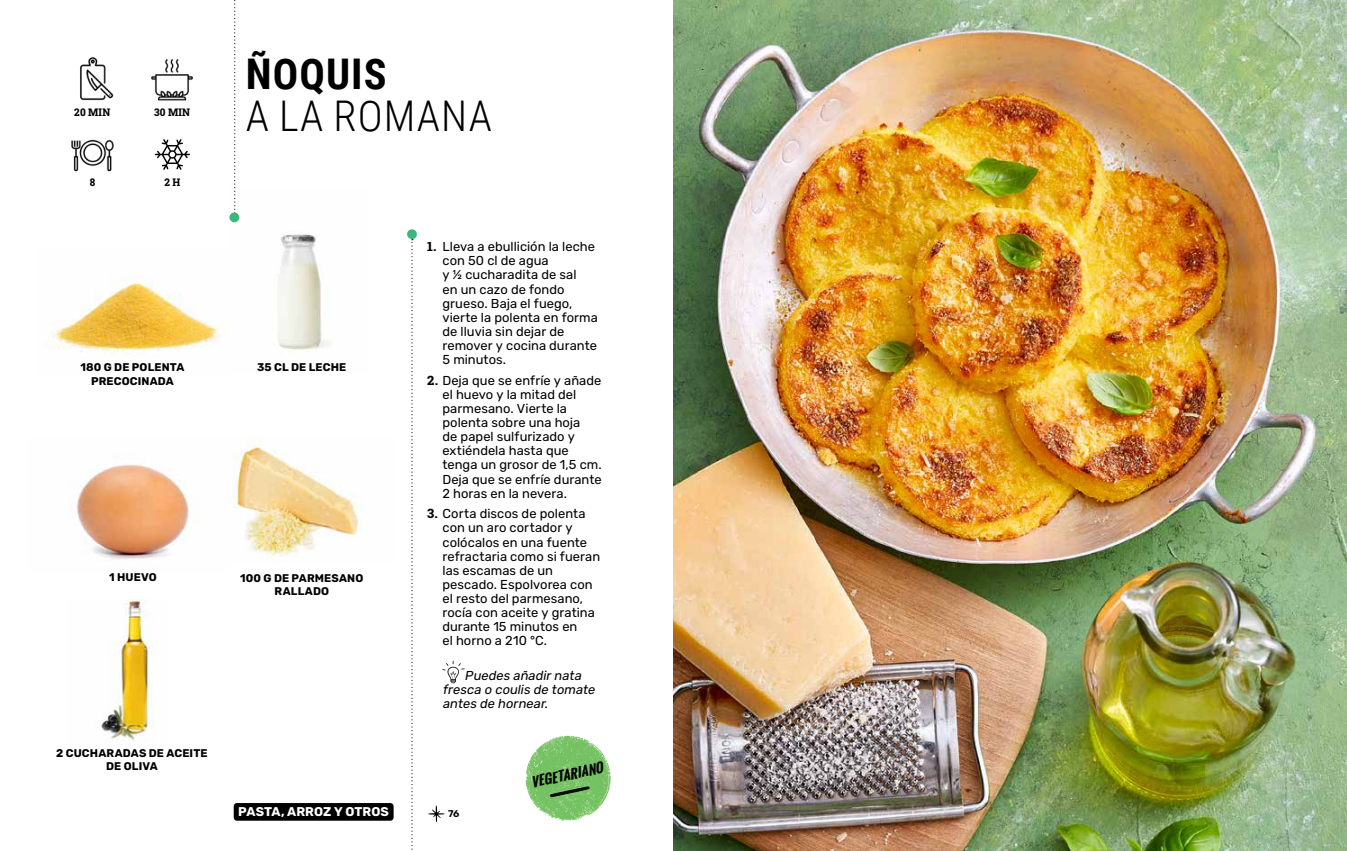
<style>
.page{position:relative;width:1347px;height:851px;background:#fff}
.page>*{position:absolute;margin:0;border:0;box-sizing:border-box;transform-origin:0 0}
.t1{font:300 42.25px "Roboto Condensed";letter-spacing:.03em;color:#000}
.t2{font:700 42.25px "Roboto Condensed";letter-spacing:.025em;color:#000}
.t3{font:12.88px/14.1px "Rubik";color:#000}
.t4{font:italic 12.88px/14.1px "Rubik";color:#000}
.t5{font:italic 700 12.88px "Oswald";color:#000}
.t6{font:700 12.75px "Rubik";letter-spacing:.005em;color:#fff}
.t7{font:700 11.12px/13.5px "Rubik";letter-spacing:.01em;color:#000;text-align:center}
.t8{font:800 10.62px "Roboto Slab";letter-spacing:.02em;color:#000;scale:.95 1}
.t9{font:600 9.75px "Rubik";color:#000}
.s1{font-family:"Roboto Slab";font-weight:800}
</style>
<div class="page">
<img style="left:51px;top:281px;width:174px;height:74px">
<img style="left:101px;top:600px;width:52px;height:142px">
<img style="left:233px;top:438px;width:128px;height:119px">
<img style="left:231px;top:214px;width:100px;height:136px">
<img style="left:76px;top:464px;width:119px;height:95px">
<svg style="left:234px;top:0;width:2px;height:210px"></svg>
<svg style="left:411px;top:239px;width:2px;height:611px"></svg>
<div style="left:229px;top:212px;width:10px;height:10px;background:#3bb87c;border-radius:50%"></div>
<div style="left:407px;top:229px;width:10px;height:10px;background:#3bb87c;border-radius:50%"></div>
<img style="left:673px;top:0;width:673px;height:850px">
<svg style="left:155px;top:139px;width:35px;height:31px"></svg>
<svg style="left:442px;top:660px;width:22px;height:23px"></svg>
<img style="left:71px;top:139px;width:43px;height:33px">
<img style="left:151px;top:59px;width:42px;height:42px">
<img style="left:80px;top:57px;width:34px;height:44px">
<svg style="left:526px;top:735px;width:84px;height:85px"></svg>
<svg style="left:428px;top:805px;width:16px;height:16px"></svg>
<div style="left:234px;top:802px;width:159px;height:18px;background:#000;border-radius:3px"></div>
<p class="t8" style="left:74px;top:105px;width:39px">20 MIN</p>
<p class="t8" style="left:154px;top:105px;width:39px">30 MIN</p>
<p class="t8" style="left:90px;top:174px;width:7px">8</p>
<p class="t8" style="left:164px;top:175px;width:18px">2H</p>
<h1 class="t2" style="left:246px;top:44px;width:142px">ÑOQUIS</h1>
<h1 class="t1" style="left:246px;top:86px;width:247px">A LA ROMANA</h1>
<p class="t7" style="left:81px;top:361px;width:105px">180 G DE POLENTA</p>
<p class="t7" style="left:257px;top:361px;width:91px">35 CL DE LECHE</p>
<p class="t7" style="left:91px;top:374px;width:84px">PRECOCINADA</p>
<p class="t7" style="left:109px;top:570px;width:49px">1 HUEVO</p>
<p class="t7" style="left:240px;top:571px;width:125px">100 G DE PARMESANO<br>RALLADO</p>
<p class="t7" style="left:56px;top:746px;width:153px">2 CUCHARADAS DE ACEITE<br>DE OLIVA</p>
<p class="t3" style="left:442px;top:240px;width:157px;text-indent:-15px"><span class="s1">1.</span> Lleva a ebullición la leche con 50 cl de agua<br>y ½ cucharadita de sal<br>en un cazo de fondo grueso. Baja el fuego, vierte la polenta en forma de lluvia sin dejar de remover y cocina durante<br>5 minutos.</p>
<p class="t3" style="left:442px;top:373px;width:161px;text-indent:-15px"><span class="s1">2.</span> Deja que se enfríe y añade el huevo y la mitad del parmesano. Vierte la polenta sobre una hoja<br>de papel sulfurizado y extiéndela hasta que tenga un grosor de 1,5 cm.<br>Deja que se enfríe durante<br>2 horas en la nevera.</p>
<p class="t3" style="left:442px;top:507px;width:159px;text-indent:-15px"><span class="s1">3.</span> Corta discos de polenta con un aro cortador y colócalos en una fuente refractaria como si fueran las escamas de un pescado. Espolvorea con el resto del parmesano, rocía con aceite y gratina durante 15 minutos en<br>el horno a 210 °C.</p>
<p class="t4" style="left:442px;top:668px;width:156px;text-indent:22px">Puedes añadirnata fresca o coulis de tomate antes de hornear.</p>
<p class="t5" style="left:529px;top:773px;width:74px;rotate:-12deg">VEGETARIANO</p>
<p class="t6" style="left:238px;top:804px;width:152px">PASTA, ARROZ Y OTROS</p>
<p class="t9" style="left:448px;top:808px;width:13px">76</p>
</div>
